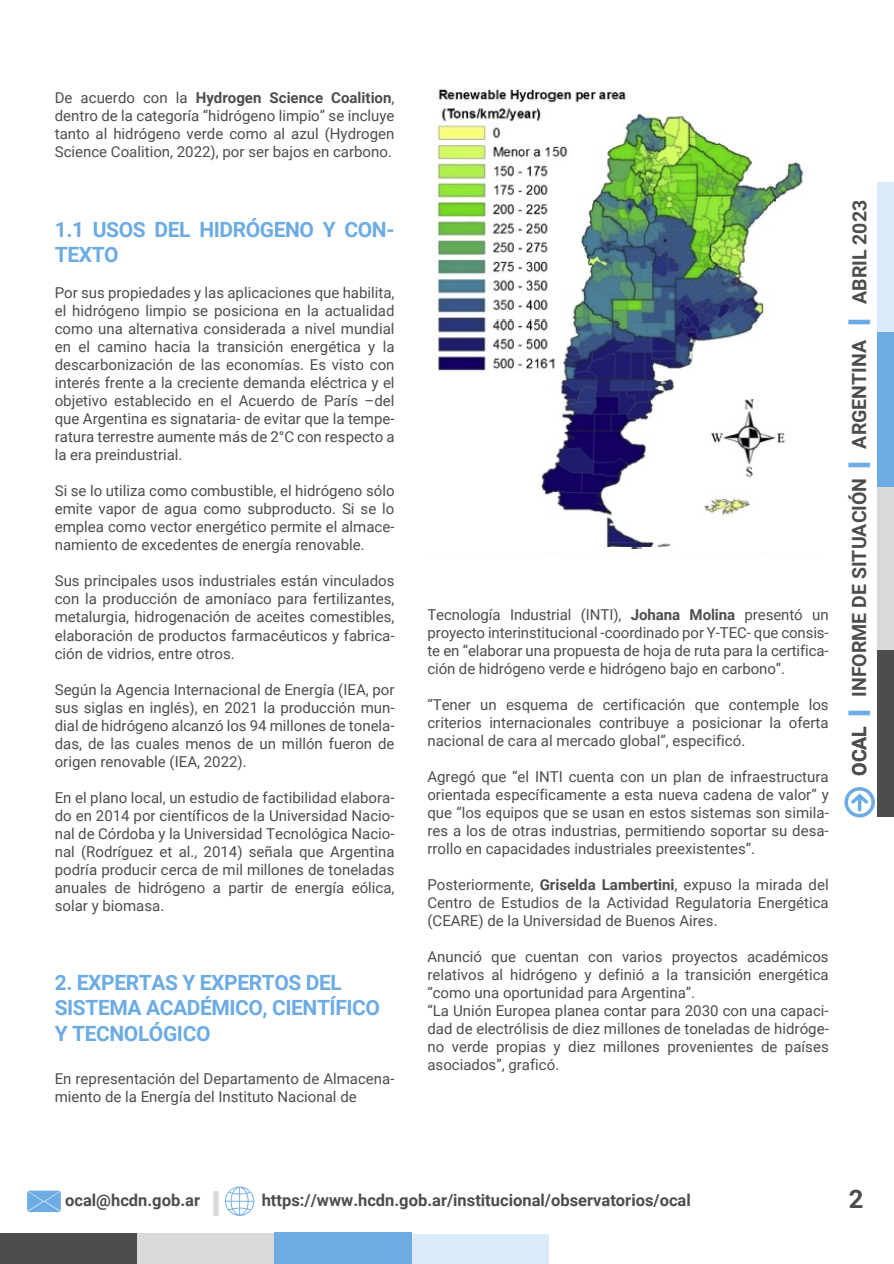
<style>
.page{position:relative;width:894px;height:1264px;background:#fff}
.page>*{position:absolute;margin:0;border:0;box-sizing:border-box;transform-origin:0 0}
.t1{font:700 34.5px "Open Sans";color:#d9d9d9}
.t2{font:700 30px "Open Sans";color:#6cabe4}
.t3{font:700 25.5px "Roboto";color:#4c4d4f}
.t4{font:700 21px/25.2px "Roboto";letter-spacing:-.02em;color:#6cabe4}
.t5{font:700 19.5px "Roboto";color:#4c4d4f}
.t6{font:700 16.5px "Roboto";color:#4c4d4f}
.t7{font:15px/18px "Roboto";color:#4c4d4f;text-align:justify}
.s1{font-weight:700}
</style>
<div class="page">
<img style="left:434px;top:89px;width:385px;height:466px">
<div style="left:274px;top:1232px;width:70px;height:31px;background:#6cabe4"></div>
<div style="left:341px;top:1232px;width:70px;height:31px;background:#6cabe4"></div>
<div style="left:0;top:1233px;width:70px;height:30px;background:#4c4d4f"></div>
<div style="left:67px;top:1233px;width:70px;height:30px;background:#4c4d4f"></div>
<div style="left:137px;top:1233px;width:70px;height:30px;background:#d9d9d9"></div>
<div style="left:204px;top:1233px;width:70px;height:30px;background:#d9d9d9"></div>
<div style="left:411px;top:1233px;width:70px;height:30px;background:#daeaf8"></div>
<div style="left:479px;top:1233px;width:69px;height:30px;background:#daeaf8"></div>
<svg style="left:27px;top:1190px;width:34px;height:21px"></svg>
<svg style="left:225px;top:1186px;width:29px;height:29px"></svg>
<div style="left:877px;top:259px;width:16px;height:80px;background:#daeaf8"></div>
<div style="left:877px;top:182px;width:16px;height:80px;background:#daeaf8"></div>
<div style="left:877px;top:408px;width:16px;height:79px;background:#6cabe4"></div>
<div style="left:877px;top:332px;width:16px;height:79px;background:#6cabe4"></div>
<div style="left:877px;top:731px;width:16px;height:86px;background:#4c4d4f"></div>
<div style="left:877px;top:649px;width:16px;height:85px;background:#4c4d4f"></div>
<div style="left:877px;top:567px;width:16px;height:82px;background:#d9d9d9"></div>
<div style="left:877px;top:487px;width:16px;height:83px;background:#d9d9d9"></div>
<svg style="left:844px;top:787px;width:30px;height:30px"></svg>
<p class="t7" style="left:55px;top:88px;width:341px">De acuerdo con la <span class="s1">Hydrogen Science Coalition</span>, dentro de la categoría “hidrógeno limpio” se incluye tanto al hidrógeno verde como al azul (Hydrogen Science Coalition, 2022), por ser bajos en carbono.</p>
<h3 class="t4" style="left:55px;top:216px;width:341px">1.1 USOS DEL HIDRÓGENO Y CON-<br>TEXTO</h3>
<p class="t7" style="left:55px;top:283px;width:341px">Por sus propiedades y las aplicaciones que habilita, el hidrógeno limpio se posiciona en la actualidad como una alternativa considerada a nivel mundial en el camino hacia la transición energética y la descarbonización de las economías. Es visto con interés frente a la creciente demanda eléctrica y el objetivo establecido en el Acuerdo de París –del que Argentina es signataria- de evitar que la tempe&shy;ratura terrestre aumente más de 2°C con respecto a la era preindustrial.</p>
<p class="t7" style="left:55px;top:481px;width:341px">Si se lo utiliza como combustible, el hidrógeno sólo emite vapor de agua como subproducto. Si se lo emplea como vector energético permite el almace&shy;namiento de excedentes de energía renovable.</p>
<p class="t7" style="left:55px;top:571px;width:341px">Sus principales usos industriales están vinculados con la producción de amoníaco para fertilizantes, metalurgia, hidrogenación de aceites comestibles, elaboración de productos farmacéuticos y fabrica&shy;ción de vidrios, entre otros.</p>
<p class="t7" style="left:55px;top:679px;width:341px">Según la Agencia Internacional de Energía (IEA, por sus siglas en inglés), en 2021 la producción mun&shy;dial de hidrógeno alcanzó los 94 millones de tonela&shy;das, de las cuales menos de un millón fueron de origen renovable (IEA, 2022).</p>
<p class="t7" style="left:55px;top:787px;width:341px">En el plano local, un estudio de factibilidad elabora&shy;do en 2014 por científicos de la Universidad Nacio&shy;nal de Córdoba y la Universidad Tecnológica Nacio&shy;nal (Rodríguez et al., 2014) señala que Argentina podría producir cerca de mil millones de toneladas anuales de hidrógeno a partir de energía eólica, solar y biomasa.</p>
<h3 class="t4" style="left:55px;top:969px;width:326px">2. EXPERTAS Y EXPERTOS DEL<br>SISTEMA ACADÉMICO, CIENTÍFICO<br>Y TECNOLÓGICO</h3>
<p class="t7" style="left:55px;top:1068px;width:341px">En representación del Departamento de Almacena&shy;miento de la Energía del Instituto Nacional de</p>
<p class="t7" style="left:427px;top:605px;width:403px">Tecnología Industrial (INTI), <span class="s1">Johana Molina</span> presentó un proyecto interinstitucional -coordinado por Y-TEC- que consis&shy;te en “elaborar una propuesta de hoja de ruta para la certifica&shy;ción de hidrógeno verde e hidrógeno bajo en carbono”.</p>
<p class="t7" style="left:427px;top:695px;width:402px">“Tener un esquema de certificación que contemple los criterios internacionales contribuye a posicionar la oferta nacional de cara al mercado global”, especificó.</p>
<p class="t7" style="left:427px;top:767px;width:403px">Agregó que “el INTI cuenta con un plan de infraestructura orientada específicamente a esta nueva cadena de valor” y que “los equipos que se usan en estos sistemas son simila&shy;res a los de otras industrias, permitiendo soportar su desa&shy;rrollo en capacidades industriales preexistentes”.</p>
<p class="t7" style="left:427px;top:875px;width:403px">Posteriormente, <span class="s1">Griselda Lambertini</span>, expuso la mirada del Centro de Estudios de la Actividad Regulatoria Energética (CEARE) de la Universidad de Buenos Aires.</p>
<p class="t7" style="left:427px;top:947px;width:403px;text-align:left">Anunció que cuentan con varios proyectos académicos relativos al hidrógeno y definió a la transición energética “como una oportunidad para Argentina”.<br>“La Unión Europea planea contar para 2030 con una capaci&shy;dad de electrólisis de diez millones de toneladas de hidróge&shy;no verde propias y diez millones provenientes de países asociados”, graficó.</p>
<h3 class="t5" style="left:845px;top:304px;width:105px;rotate:-90deg">ABRIL 2023</h3>
<h2 class="t2" style="left:837px;top:327px;width:11px;rotate:-90deg">I</h2>
<h3 class="t5" style="left:845px;top:448px;width:110px;rotate:-90deg">ARGENTINA</h3>
<h2 class="t2" style="left:837px;top:469px;width:11px;rotate:-90deg">I</h2>
<h3 class="t5" style="left:845px;top:696px;width:220px;rotate:-90deg">INFORME DE SITUACIÓN</h3>
<h2 class="t2" style="left:837px;top:717px;width:11px;rotate:-90deg">I</h2>
<h3 class="t5" style="left:845px;top:776px;width:51px;rotate:-90deg">OCAL</h3>
<p class="t6" style="left:65px;top:1188px;width:136px">ocal@hcdn.gob.ar</p>
<p class="t6" style="left:262px;top:1188px;width:430px">https://www.hcdn.gob.ar/institucional/observatorios/ocal</p>
<h3 class="t3" style="left:848px;top:1181px;width:16px">2</h3>
<h1 class="t1" style="left:210px;top:1178px;width:13px">I</h1>
</div>
